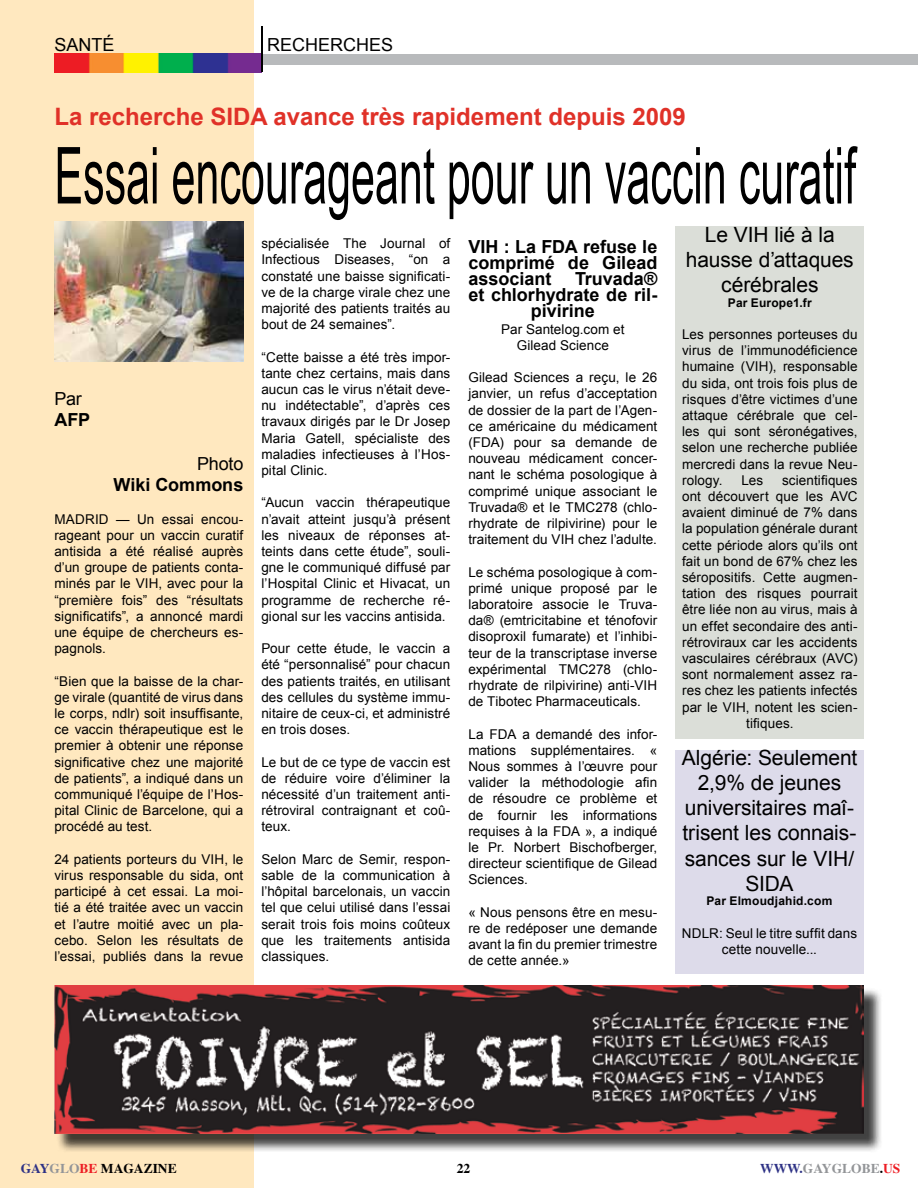
<style>
.page{position:relative;width:918px;height:1188px;background:#fff}
.page>*{position:absolute;margin:0;border:0;box-sizing:border-box;transform-origin:0 0}
.t1{font:78.75px "Arial Narrow";color:#000;scale:.67 1}
.t2{font:700 24px "Arial";color:#e03128}
.t3{font:21px/25.2px "Arial";letter-spacing:-.005em;color:#000;text-align:center}
.t4{font:700 18px/16.2px "Arial";color:#000;text-align:justify}
.t5{font:18px "Arial";color:#000}
.t6{font:13.5px/16.2px "Arial";letter-spacing:.005em;color:#000;text-align:justify}
.t7{font:700 13.5px "Times";color:#000}
.t8{font:700 13.5px "Times";color:#939598}
.t9{font:700 12px "Arial";letter-spacing:.015em;color:#000}
.s1{color:#2d3185}
.s2{color:#939598}
.s3{color:#ed1d24}
.s4{color:#000}
</style>
<div class="page">
<div style="left:0;top:0;width:254px;height:1188px;background:#ffe8bf"></div>
<img style="left:54px;top:54px;width:207px;height:18px">
<div style="left:261px;top:54px;width:657px;height:10px;background:#b8babc"></div>
<hr style="left:261px;top:27px;width:2px;height:45px;background:#000">
<img style="left:54px;top:222px;width:189px;height:140px">
<div style="left:675px;top:226px;width:189px;height:513px;background:#dbded8"></div>
<div style="left:56px;top:988px;width:826px;height:165px;background:#000;opacity:.75"></div>
<img style="left:54px;top:985px;width:810px;height:149px">
<div style="left:675px;top:750px;width:189px;height:224px;background:#dddbea"></div>
<h3 class="t5" style="left:54px;top:33px;width:62px">SANTÉ</h3>
<h3 class="t5" style="left:267px;top:33px;width:127px">RECHERCHES</h3>
<h2 class="t2" style="left:54px;top:101px;width:633px">La recherche SIDA avance très rapidement depuis 2009</h2>
<h1 class="t1" style="left:54px;top:118px;width:1198px">Essai encourageant pour un vaccin curatif</h1>
<h3 class="t5" style="left:54px;top:387px;width:29px">Par</h3>
<h3 class="t4" style="left:54px;top:413px;width:37px">AFP</h3>
<h3 class="t5" style="left:197px;top:451px;width:48px">Photo</h3>
<h3 class="t4" style="left:113px;top:477px;width:131px">Wiki Commons</h3>
<p class="t6" style="left:54px;top:511px;width:190px">MADRID — Un essai encou&shy;rageant pour un vaccin curatif antisida a été réalisé auprès d’un groupe de patients conta&shy;minés par le VIH, avec pour la “première fois” des “résultats significatifs”, a annoncé mardi une équipe de chercheurs es&shy;pagnols.</p>
<p class="t6" style="left:54px;top:673px;width:190px">“Bien que la baisse de la char&shy;ge virale (quantité de virus dans le corps, ndlr) soit insuffisante, ce vaccin thérapeutique est le premier à obtenir une réponse significative chez une majorité de patients”, a indiqué dans un communiqué l’équipe de l’Hos&shy;pital Clinic de Barcelone, qui a procédé au test.</p>
<p class="t6" style="left:54px;top:851px;width:190px">24 patients porteurs du VIH, le virus responsable du sida, ont participé à cet essai. La moi&shy;tié a été traitée avec un vaccin et l’autre moitié avec un pla&shy;cebo. Selon les résultats de l’essai, publiés dans la revue</p>
<p class="t6" style="left:261px;top:235px;width:191px">spécialisée The Journal of Infectious Diseases, “on a constaté une baisse significati&shy;ve de la charge virale chez une majorité des patients traités au bout de 24 semaines”.</p>
<p class="t6" style="left:261px;top:349px;width:191px">“Cette baisse a été très impor&shy;tante chez certains, mais dans aucun cas le virus n’était deve&shy;nu indétectable”, d’après ces travaux dirigés par le Dr Josep Maria Gatell, spécialiste des maladies infectieuses à l’Hos&shy;pital Clinic.</p>
<p class="t6" style="left:261px;top:495px;width:191px">“Aucun vaccin thérapeutique n’avait atteint jusqu’à présent les niveaux de réponses at&shy;teints dans cette étude”, souli&shy;gne le communiqué diffusé par l’Hospital Clinic et Hivacat, un programme de recherche ré&shy;gional sur les vaccins antisida.</p>
<p class="t6" style="left:261px;top:640px;width:191px">Pour cette étude, le vaccin a été “personnalisé” pour chacun des patients traités, en utilisant des cellules du système immu&shy;nitaire de ceux-ci, et administré en trois doses.</p>
<p class="t6" style="left:261px;top:754px;width:191px">Le but de ce type de vaccin est de réduire voire d’éliminer la nécessité d’un traitement anti&shy;rétroviral contraignant et coû&shy;teux.</p>
<p class="t6" style="left:261px;top:851px;width:191px">Selon Marc de Semir, respon&shy;sable de la communication à l’hôpital barcelonais, un vaccin tel que celui utilisé dans l’essai serait trois fois moins coûteux que les traitements antisida classiques.</p>
<h3 class="t4" style="left:468px;top:239px;width:190px">VIH : La FDA refuse le comprimé de Gilead associant</h3>
<h3 class="t4" style="left:575px;top:271px;width:84px">Truvada®</h3>
<h3 class="t4" style="left:468px;top:287px;width:190px">et chlorhydrate de ril-</h3>
<h3 class="t4" style="left:531px;top:304px;width:66px">pivirine</h3>
<p class="t6" style="left:501px;top:321px;width:125px;text-align:center">Par Santelog.com et<br>Gilead Science</p>
<p class="t6" style="left:468px;top:370px;width:190px">Gilead Sciences a reçu, le 26 janvier, un refus d’acceptation de dossier de la part de l’Agen&shy;ce américaine du médicament (FDA) pour sa demande de nouveau médicament concer&shy;nant le schéma posologique à comprimé unique associant le Truvada® et le TMC278 (chlo&shy;rhydrate de rilpivirine) pour le traitement du VIH chez l’adulte.</p>
<p class="t6" style="left:468px;top:564px;width:190px">Le schéma posologique à com&shy;primé unique proposé par le laboratoire associe le Truva&shy;da® (emtricitabine et ténofovir disoproxil fumarate) et l’inhibi&shy;teur de la transcriptase inverse expérimental TMC278 (chlo&shy;rhydrate de rilpivirine) anti-VIH de Tibotec Pharmaceuticals.</p>
<p class="t6" style="left:468px;top:726px;width:191px">La FDA a demandé des infor&shy;mations supplémentaires. « Nous sommes à l’œuvre pour valider la méthodologie afin de résoudre ce problème et de fournir les informations requises à la FDA », a indiqué le Pr. Norbert Bischofberger, directeur scientifique de Gilead Sciences.</p>
<p class="t6" style="left:468px;top:904px;width:190px">« Nous pensons être en mesu&shy;re de redéposer une demande avant la fin du premier trimestre de cette année.»</p>
<h3 class="t3" style="left:686px;top:222px;width:169px">Le VIH lié à la hausse d’attaques cérébrales</h3>
<p class="t9" style="left:728px;top:294px;width:85px">Par Europe1.fr</p>
<p class="t6" style="left:682px;top:326px;width:177px">Les personnes porteuses du virus de l’immunodéficience humaine (VIH), responsable du sida, ont trois fois plus de risques d’être victimes d’une attaque cérébrale que cel&shy;les qui sont séronégatives, selon une recherche publiée mercredi dans la revue Neu&shy;rology.</p>
<p class="t6" style="left:741px;top:472px;width:23px">Les</p>
<p class="t6" style="left:782px;top:472px;width:77px">scientifiques</p>
<p class="t6" style="left:682px;top:488px;width:177px">ont découvert que les AVC</p>
<p class="t6" style="left:682px;top:504px;width:177px">avaient diminué de 7% dans</p>
<p class="t6" style="left:682px;top:521px;width:177px">la population générale durant</p>
<p class="t6" style="left:682px;top:537px;width:177px">cette période alors qu’ils ont</p>
<p class="t6" style="left:682px;top:553px;width:177px">fait un bond de 67% chez les</p>
<p class="t6" style="left:682px;top:569px;width:177px">séropositifs. Cette augmen-</p>
<p class="t6" style="left:682px;top:585px;width:177px">tation des risques pourrait</p>
<p class="t6" style="left:682px;top:602px;width:177px">être liée non au virus, mais à</p>
<p class="t6" style="left:682px;top:618px;width:177px">un effet secondaire des anti-</p>
<p class="t6" style="left:682px;top:634px;width:177px">rétroviraux car les accidents</p>
<p class="t6" style="left:682px;top:650px;width:177px">vasculaires cérébraux (AVC)</p>
<p class="t6" style="left:682px;top:666px;width:177px">sont normalement assez ra-</p>
<p class="t6" style="left:682px;top:683px;width:177px">res chez les patients infectés</p>
<p class="t6" style="left:682px;top:699px;width:177px">par le VIH, notent les scien-</p>
<p class="t6" style="left:746px;top:715px;width:49px">tifiques.</p>
<h3 class="t3" style="left:682px;top:745px;width:177px">Algérie: Seulement<br>2,9% de jeunes universitaires maî&shy;trisent les connais&shy;sances sur le VIH/<br>SIDA</h3>
<p class="t9" style="left:707px;top:893px;width:127px">Par Elmoudjahid.com</p>
<p class="t6" style="left:682px;top:925px;width:177px;text-align:center">NDLR: Seul le titre suffit dans cette nouvelle...</p>
<p class="t7" style="left:21px;top:1159px;width:157px"><span class="s1">GAY</span><span class="s2">GLO</span><span class="s3">BE</span> MAGAZINE</p>
<p class="t7" style="left:457px;top:1159px;width:15px">22</p>
<p class="t8" style="left:760px;top:1159px;width:142px"><span class="s1">WWW.</span>GAYGLOBE<span class="s4">.</span><span class="s3">US</span></p>
</div>
